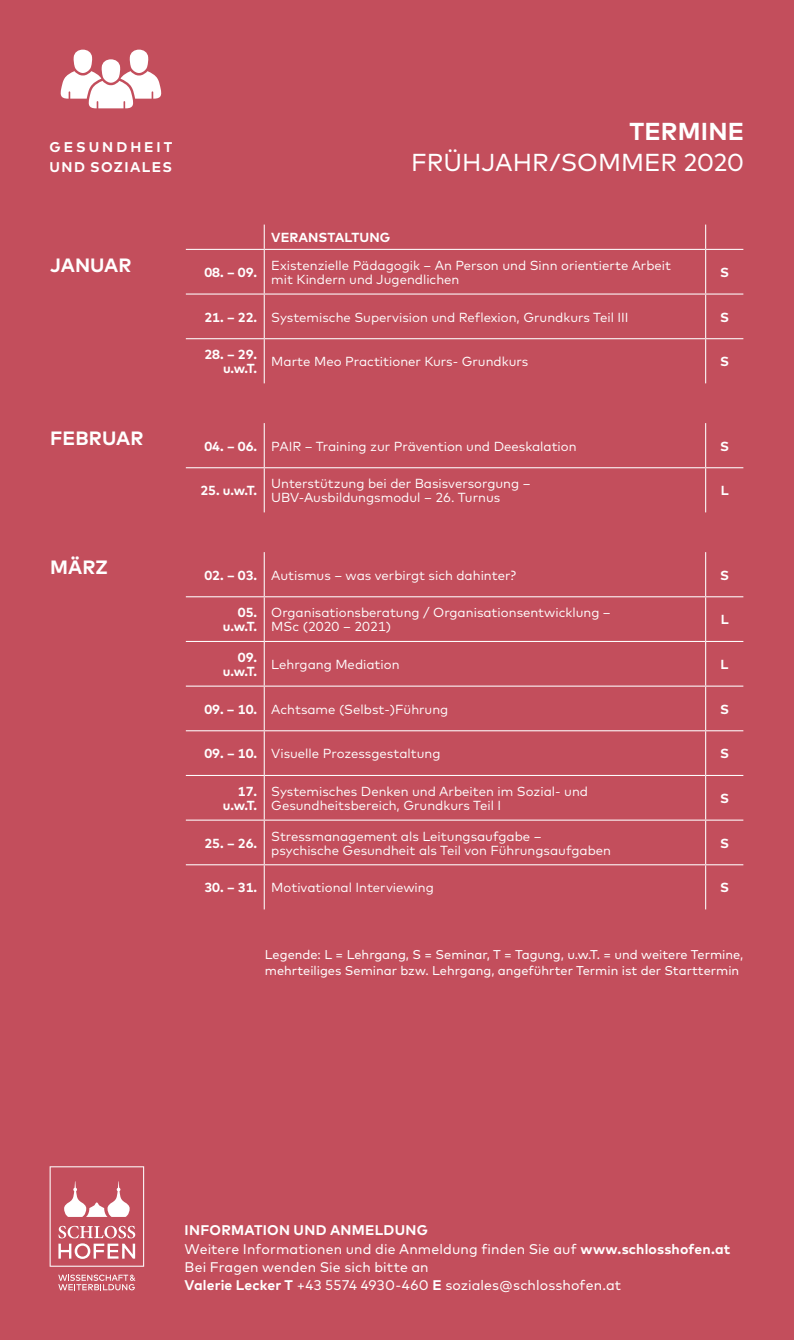
<style>
.page{position:relative;width:794px;height:1340px;background:#fff}
.page>*{position:absolute;margin:0;border:0;box-sizing:border-box;transform-origin:0 0}
.t1{font:24.5px "Mark Pro";color:#fff}
.t2{font:700 24.5px "Mark Pro";letter-spacing:.01em;color:#fff}
.t3{font:700 19.25px "Mark Pro";letter-spacing:.005em;color:#fff}
.t4{font:700 14.17px/19.8px "Mark Pro";letter-spacing:.155em;color:#fff}
.t5{font:14px/18.4px "Mark Pro";letter-spacing:.01em;color:#fff}
.t6{font:13.12px/14px "Mark Pro";color:#fff}
.t7{font:700 13.12px/14px "Mark Pro";color:#fff;text-align:right}
.t8{font:12.78px/15.4px "Mark Pro";color:#fff}
.s1{font-weight:700}
</style>
<div class="page">
<div style="left:0;top:0;width:794px;height:1339px;background:#c34e5c"></div>
<hr style="left:264px;top:250px;width:1px;height:43px;background:#fff">
<hr style="left:705px;top:250px;width:1px;height:43px;background:#fff">
<hr style="left:186px;top:293px;width:78px;height:1px;background:#fff">
<hr style="left:264px;top:293px;width:441px;height:1px;background:#fff">
<hr style="left:264px;top:294px;width:1px;height:44px;background:#fff">
<hr style="left:705px;top:293px;width:38px;height:1px;background:#fff">
<hr style="left:705px;top:294px;width:1px;height:44px;background:#fff">
<hr style="left:186px;top:338px;width:78px;height:1px;background:#fff">
<hr style="left:264px;top:338px;width:441px;height:1px;background:#fff">
<hr style="left:264px;top:339px;width:1px;height:44px;background:#fff">
<hr style="left:705px;top:338px;width:38px;height:1px;background:#fff">
<hr style="left:705px;top:339px;width:1px;height:44px;background:#fff">
<hr style="left:264px;top:423px;width:1px;height:44px;background:#fff">
<hr style="left:705px;top:423px;width:1px;height:44px;background:#fff">
<hr style="left:186px;top:467px;width:78px;height:1px;background:#fff">
<hr style="left:264px;top:467px;width:441px;height:1px;background:#fff">
<hr style="left:264px;top:468px;width:1px;height:44px;background:#fff">
<hr style="left:705px;top:467px;width:38px;height:1px;background:#fff">
<hr style="left:705px;top:468px;width:1px;height:44px;background:#fff">
<hr style="left:264px;top:552px;width:1px;height:44px;background:#fff">
<hr style="left:705px;top:552px;width:1px;height:44px;background:#fff">
<hr style="left:186px;top:596px;width:78px;height:1px;background:#fff">
<hr style="left:264px;top:596px;width:441px;height:1px;background:#fff">
<hr style="left:264px;top:597px;width:1px;height:44px;background:#fff">
<hr style="left:705px;top:596px;width:38px;height:1px;background:#fff">
<hr style="left:705px;top:597px;width:1px;height:44px;background:#fff">
<hr style="left:186px;top:641px;width:78px;height:1px;background:#fff">
<hr style="left:264px;top:641px;width:441px;height:1px;background:#fff">
<hr style="left:264px;top:642px;width:1px;height:43px;background:#fff">
<hr style="left:705px;top:641px;width:38px;height:1px;background:#fff">
<hr style="left:705px;top:642px;width:1px;height:43px;background:#fff">
<hr style="left:186px;top:685px;width:78px;height:1px;background:#fff">
<hr style="left:264px;top:685px;width:441px;height:1px;background:#fff">
<hr style="left:264px;top:686px;width:1px;height:44px;background:#fff">
<hr style="left:705px;top:685px;width:38px;height:1px;background:#fff">
<hr style="left:705px;top:686px;width:1px;height:44px;background:#fff">
<hr style="left:186px;top:730px;width:78px;height:1px;background:#fff">
<hr style="left:264px;top:730px;width:441px;height:1px;background:#fff">
<hr style="left:264px;top:731px;width:1px;height:44px;background:#fff">
<hr style="left:705px;top:730px;width:38px;height:1px;background:#fff">
<hr style="left:705px;top:731px;width:1px;height:44px;background:#fff">
<hr style="left:186px;top:775px;width:78px;height:1px;background:#fff">
<hr style="left:264px;top:775px;width:441px;height:1px;background:#fff">
<hr style="left:264px;top:776px;width:1px;height:43px;background:#fff">
<hr style="left:705px;top:775px;width:38px;height:1px;background:#fff">
<hr style="left:705px;top:776px;width:1px;height:43px;background:#fff">
<hr style="left:186px;top:819px;width:78px;height:1px;background:#fff">
<hr style="left:264px;top:819px;width:441px;height:1px;background:#fff">
<hr style="left:264px;top:820px;width:1px;height:44px;background:#fff">
<hr style="left:705px;top:819px;width:38px;height:1px;background:#fff">
<hr style="left:705px;top:820px;width:1px;height:44px;background:#fff">
<hr style="left:186px;top:864px;width:78px;height:1px;background:#fff">
<hr style="left:264px;top:864px;width:441px;height:1px;background:#fff">
<hr style="left:264px;top:865px;width:1px;height:44px;background:#fff">
<hr style="left:705px;top:864px;width:38px;height:1px;background:#fff">
<hr style="left:705px;top:865px;width:1px;height:44px;background:#fff">
<svg style="left:264px;top:224px;width:1px;height:25px"></svg>
<svg style="left:705px;top:224px;width:1px;height:25px"></svg>
<hr style="left:186px;top:249px;width:78px;height:1px;background:#fff">
<hr style="left:264px;top:249px;width:441px;height:1px;background:#fff">
<hr style="left:705px;top:249px;width:38px;height:1px;background:#fff">
<svg style="left:50px;top:1166px;width:94px;height:100px"></svg>
<svg style="left:58px;top:1274px;width:78px;height:16px"></svg>
<svg style="left:60px;top:50px;width:102px;height:58px"></svg>
<p class="t4" style="left:50px;top:136px;width:124px">GESUNDHEIT<br>UND SOZIALES</p>
<h2 class="t3" style="left:50px;top:250px;width:83px">JANUAR</h2>
<h2 class="t3" style="left:50px;top:424px;width:95px">FEBRUAR</h2>
<h2 class="t3" style="left:50px;top:553px;width:59px">MÄRZ</h2>
<h1 class="t2" style="left:629px;top:112px;width:116px">TERMINE</h1>
<h1 class="t1" style="left:411px;top:144px;width:334px">FRÜHJAHR/SOMMER 2020</h1>
<p class="t7" style="left:271px;top:229px;width:121px">VERANSTALTUNG</p>
<p class="t7" style="left:204px;top:264px;width:54px">08. – 09.</p>
<p class="t6" style="left:271px;top:257px;width:401px">Existenzielle Pädagogik – An Person und Sinn orientierte Arbeit mit Kindern und Jugendlichen</p>
<p class="t7" style="left:720px;top:264px;width:10px">S</p>
<p class="t6" style="left:204px;top:309px;width:426px"><span class="s1">21. – 22.</span> Systemische Supervision und Reflexion, Grundkurs Teil III</p>
<p class="t7" style="left:720px;top:309px;width:10px">S</p>
<p class="t7" style="left:204px;top:346px;width:54px">28. – 29. u.w.T.</p>
<p class="t6" style="left:271px;top:353px;width:258px">Marte Meo Practitioner Kurs- Grundkurs</p>
<p class="t7" style="left:720px;top:353px;width:10px">S</p>
<p class="t6" style="left:204px;top:438px;width:374px"><span class="s1">04. – 06.</span> PAIR – Training zur Prävention und Deeskalation</p>
<p class="t7" style="left:720px;top:438px;width:10px">S</p>
<p class="t7" style="left:200px;top:482px;width:58px">25. u.w.T.</p>
<p class="t6" style="left:271px;top:475px;width:261px">Unterstützung bei der Basisversorgung –<br>UBV-Ausbildungsmodul – 26. Turnus</p>
<p class="t7" style="left:720px;top:482px;width:9px">L</p>
<p class="t6" style="left:204px;top:567px;width:313px"><span class="s1">02. – 03.</span> Autismus – was verbirgt sich dahinter?</p>
<p class="t7" style="left:720px;top:567px;width:10px">S</p>
<p class="t7" style="left:223px;top:604px;width:36px">05. u.w.T.</p>
<p class="t6" style="left:271px;top:604px;width:341px">Organisationsberatung / Organisationsentwicklung –<br>MSc (2020 – 2021)</p>
<p class="t7" style="left:720px;top:611px;width:9px">L</p>
<p class="t7" style="left:223px;top:649px;width:36px">09. u.w.T.</p>
<p class="t6" style="left:271px;top:656px;width:130px">Lehrgang Mediation</p>
<p class="t7" style="left:720px;top:656px;width:9px">L</p>
<p class="t6" style="left:204px;top:701px;width:245px"><span class="s1">09. – 10.</span> Achtsame (Selbst-)Führung</p>
<p class="t7" style="left:720px;top:701px;width:10px">S</p>
<p class="t6" style="left:204px;top:745px;width:238px"><span class="s1">09. – 10.</span> Visuelle Prozessgestaltung</p>
<p class="t7" style="left:720px;top:745px;width:10px">S</p>
<p class="t7" style="left:223px;top:783px;width:36px">17. u.w.T.</p>
<p class="t6" style="left:271px;top:783px;width:318px">Systemisches Denken und Arbeiten im Sozial- und<br>Gesundheitsbereich, Grundkurs Teil I</p>
<p class="t7" style="left:720px;top:790px;width:10px">S</p>
<p class="t7" style="left:204px;top:835px;width:54px">25. – 26.</p>
<p class="t6" style="left:271px;top:828px;width:341px">Stressmanagement als Leitungsaufgabe – psychische Gesundheit als Teil von Führungsaufgaben</p>
<p class="t7" style="left:720px;top:835px;width:10px">S</p>
<p class="t6" style="left:204px;top:879px;width:231px"><span class="s1">30. – 31.</span> Motivational Interviewing</p>
<p class="t7" style="left:720px;top:879px;width:10px">S</p>
<p class="t8" style="left:265px;top:946px;width:480px">Legende: L = Lehrgang, S = Seminar, T = Tagung, u.w.T. = und weitere Termine, mehrteiliges Seminar bzw. Lehrgang, angeführter Termin ist der Starttermin</p>
<p class="t5" style="left:185px;top:1219px;width:547px"><span class="s1">INFORMATION UND ANMELDUNG<br></span>Weitere Informationen und die Anmeldung finden Sie auf <span class="s1">www.schlosshofen.at </span>Bei Fragen wenden Sie sich bitte an<br><span class="s1">Valerie Lecker T</span> +43 5574 4930-460 <span class="s1">E</span> soziales@schlosshofen.at</p>
</div>
